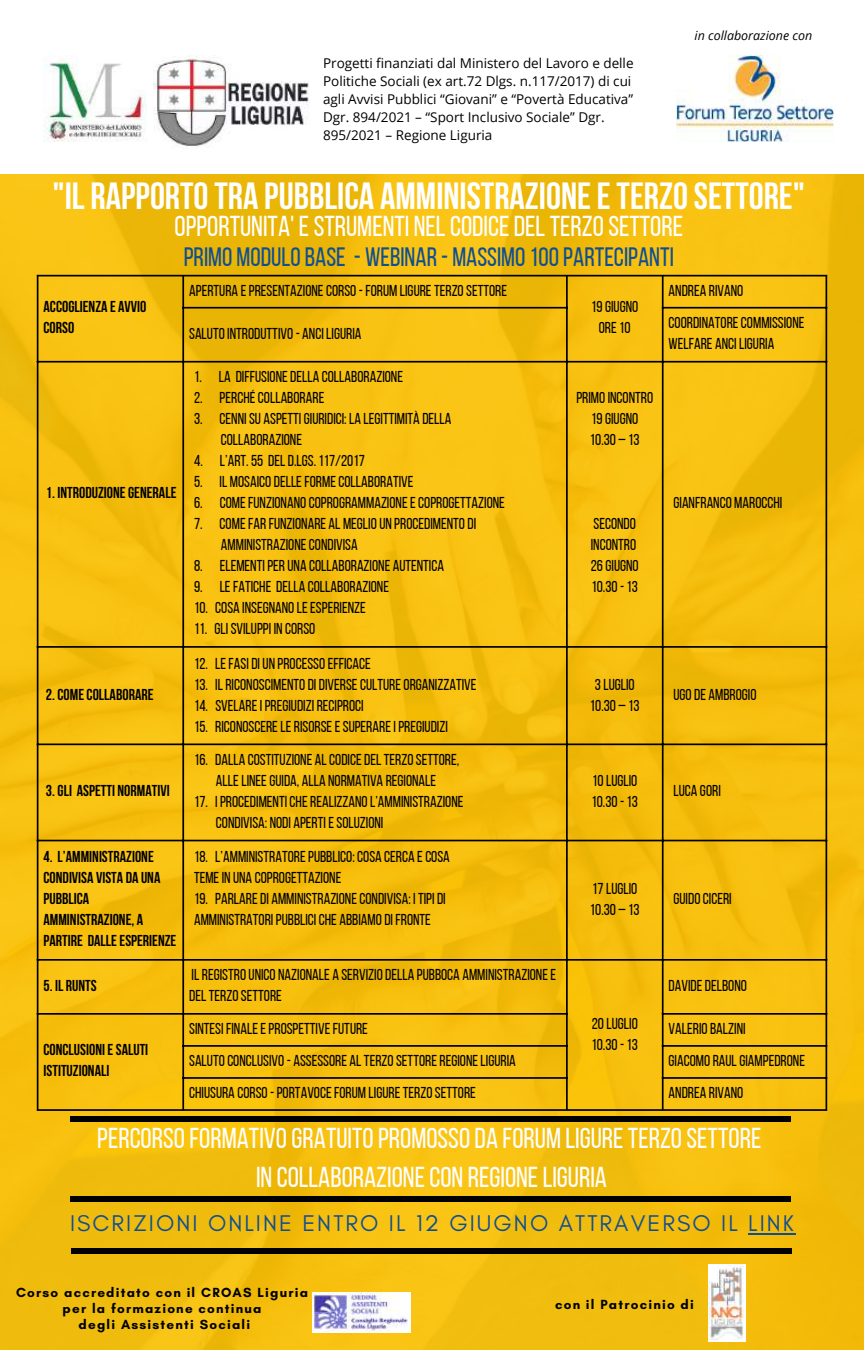
<style>
.page{position:relative;width:864px;height:1350px;background:#fff}
.page>*{position:absolute;margin:0;border:0;box-sizing:border-box;transform-origin:0 0}
.t1{font:700 37.8px "Bebas Neue";color:#fff}
.t2{font:28.8px/38.7px "Bebas Neue";color:#fefefe;text-align:center}
.t3{font:28.8px "Bebas Neue";color:#fff}
.t4{font:26.55px "Bebas Neue";color:#104e92}
.t5{font:23.18px "Glacial Indifference";letter-spacing:.09em;color:#104e92}
.t6{font:15.75px/20.9px "Bebas Neue";color:#000}
.t7{font:700 15.75px/20.9px "Bebas Neue";color:#000}
.t8{font:13.5px/18px "Open Sans";color:#000}
.t9{font:700 13.5px/15.8px "Glacial Indifference";letter-spacing:.09em;color:#000;text-align:center}
.t10{font:italic 12.38px "Open Sans";color:#000}
</style>
<div class="page">
<img style="left:0;top:174px;width:864px;height:1176px">
<div style="left:70px;top:1196px;width:721px;height:5px;background:#000"></div>
<hr style="left:37px;top:276px;width:1px;height:833px;background:#000">
<hr style="left:182px;top:276px;width:2px;height:833px;background:#000">
<hr style="left:566px;top:276px;width:2px;height:833px;background:#000">
<hr style="left:662px;top:276px;width:2px;height:833px;background:#000">
<hr style="left:826px;top:276px;width:1px;height:833px;background:#000">
<hr style="left:37px;top:275px;width:790px;height:1px;background:#000">
<hr style="left:182px;top:307px;width:386px;height:2px;background:#000">
<hr style="left:662px;top:307px;width:165px;height:2px;background:#000">
<hr style="left:37px;top:361px;width:790px;height:2px;background:#000">
<hr style="left:37px;top:646px;width:790px;height:2px;background:#000">
<hr style="left:37px;top:744px;width:790px;height:1px;background:#000">
<hr style="left:37px;top:840px;width:790px;height:1px;background:#000">
<hr style="left:37px;top:959px;width:790px;height:2px;background:#000">
<hr style="left:37px;top:1013px;width:531px;height:2px;background:#000">
<hr style="left:662px;top:1013px;width:165px;height:2px;background:#000">
<hr style="left:182px;top:1045px;width:386px;height:2px;background:#000">
<hr style="left:662px;top:1045px;width:165px;height:2px;background:#000">
<hr style="left:182px;top:1077px;width:386px;height:2px;background:#000">
<hr style="left:662px;top:1077px;width:165px;height:2px;background:#000">
<hr style="left:37px;top:1109px;width:790px;height:2px;background:#000">
<img style="left:676px;top:56px;width:157px;height:86px">
<img style="left:43px;top:56px;width:103px;height:86px">
<img style="left:154px;top:56px;width:156px;height:92px">
<div style="left:70px;top:1117px;width:721px;height:5px;background:#000"></div>
<div style="left:72px;top:1248px;width:720px;height:5px;background:#000"></div>
<img style="left:312px;top:1292px;width:98px;height:41px">
<img style="left:708px;top:1264px;width:38px;height:78px">
<hr style="left:748px;top:1233px;width:48px;height:2px;background:#104e92">
<p class="t8" style="left:323px;top:54px;width:312px">Progetti finanziati dal Ministero del Lavoro e delle Politiche Sociali (ex art.72 Dlgs. n.117/2017) di cui agli Avvisi Pubblici “Giovani” e “Povertà Educativa” Dgr. 894/2021 – “Sport Inclusivo Sociale” Dgr.<br>895/2021 – Regione Liguria</p>
<p class="t10" style="left:695px;top:27px;width:119px">in collaborazione con</p>
<h1 class="t1" style="left:53px;top:180px;width:754px">"IL RAPPORTOTRA PUBBLICA AMMINISTRAZIONEETERZOSETTORE"</h1>
<h2 class="t3" style="left:175px;top:214px;width:510px">OPPORTUNITA' ESTRUMENTI NELCODICEDELTERZOSETTORE</h2>
<h3 class="t4" style="left:184px;top:246px;width:492px">PRIMO MODULOBASE - WEBINAR- MASSIMO100PARTECIPANTI</h3>
<p class="t7" style="left:44px;top:297px;width:105px">ACCOGLIENZA E AVVIO<br>CORSO</p>
<p class="t7" style="left:46px;top:483px;width:132px">1. INTRODUZIONE GENERALE</p>
<p class="t7" style="left:46px;top:686px;width:109px">2.COME COLLABORARE</p>
<p class="t7" style="left:46px;top:782px;width:125px">3.GLI ASPETTI NORMATIVI</p>
<p class="t6" style="left:189px;top:282px;width:320px">APERTURA E PRESENTAZIONE CORSO - FORUM LIGURE TERZO SETTORE</p>
<p class="t6" style="left:669px;top:282px;width:76px">ANDREA RIVANO</p>
<p class="t6" style="left:591px;top:297px;width:49px;text-align:center">19 GIUGNO<br>ORE10</p>
<p class="t6" style="left:189px;top:324px;width:174px">SALUTO INTRODUTTIVO - ANCI LIGURIA</p>
<p class="t6" style="left:669px;top:314px;width:137px">COORDINATORECOMMISSIONE<br>WELFARE ANCILIGURIA</p>
<p class="t6" style="left:194px;top:368px;width:211px">1. LA DIFFUSIONE DELLA COLLABORAZIONE</p>
<p class="t6" style="left:194px;top:389px;width:132px">2. PERCHÉ COLLABORARE</p>
<p class="t6" style="left:221px;top:410px;width:232px;text-indent:-27px">3. CENNISU ASPETTIGIURIDICI:LA LEGITTIMITÀ DELLA<br>COLLABORAZIONE</p>
<p class="t6" style="left:194px;top:452px;width:172px">4. L’ART. 55 DEL D.LGS. 117/2017</p>
<p class="t6" style="left:194px;top:473px;width:221px">5. IL MOSAICO DELLE FORME COLLABORATIVE</p>
<p class="t6" style="left:194px;top:494px;width:312px">6. COME FUNZIONANO COPROGRAMMAZIONE E COPROGETTAZIONE</p>
<p class="t6" style="left:221px;top:515px;width:257px;text-indent:-27px">7. COME FAR FUNZIONARE AL MEGLIOUN PROCEDIMENTODI<br>AMMINISTRAZIONE CONDIVISA</p>
<p class="t6" style="left:194px;top:557px;width:252px">8. ELEMENTI PER UNA COLLABORAZIONE AUTENTICA</p>
<p class="t6" style="left:194px;top:578px;width:197px">9. LE FATICHE DELLA COLLABORAZIONE</p>
<p class="t6" style="left:194px;top:599px;width:173px">10. COSA INSEGNANO LE ESPERIENZE</p>
<p class="t6" style="left:194px;top:620px;width:123px">11. GLISVILUPPI IN CORSO</p>
<p class="t6" style="left:194px;top:654px;width:178px">12. LE FASI DIUN PROCESSO EFFICACE</p>
<p class="t6" style="left:194px;top:675px;width:284px">13. ILRICONOSCIMENTODIDIVERSE CULTURE ORGANIZZATIVE</p>
<p class="t6" style="left:194px;top:696px;width:171px">14. SVELARE I PREGIUDIZI RECIPROCI</p>
<p class="t6" style="left:194px;top:717px;width:255px">15. RICONOSCERE LE RISORSE E SUPERARE I PREGIUDIZI</p>
<p class="t6" style="left:194px;top:750px;width:267px;text-align:center">16. DALLA COSTITUZIONE AL CODICE DEL TERZO SETTORE,<br>ALLE LINEE GUIDA, ALLA NORMATIVA REGIONALE</p>
<p class="t6" style="left:216px;top:792px;width:249px;text-indent:-22px">17. IPROCEDIMENTICHE REALIZZANO L’AMMINISTRAZIONE<br>CONDIVISA: NODI APERTI E SOLUZIONI</p>
<p class="t6" style="left:576px;top:389px;width:78px;text-align:center">PRIMO INCONTRO<br>19 GIUGNO<br>10.30 – 13</p>
<p class="t6" style="left:591px;top:515px;width:49px">SECONDO<br>INCONTRO<br>26GIUGNO<br>10.30 -13</p>
<p class="t6" style="left:673px;top:494px;width:110px">GIANFRANCO MAROCCHI</p>
<p class="t6" style="left:590px;top:675px;width:51px;text-align:center">3 LUGLIO<br>10.30 – 13</p>
<p class="t6" style="left:673px;top:686px;width:85px">UGODE AMBROGIO</p>
<p class="t6" style="left:591px;top:771px;width:48px">10 LUGLIO<br>10.30 -13</p>
<p class="t6" style="left:673px;top:782px;width:49px">LUCA GORI</p>
<p class="t7" style="left:44px;top:848px;width:134px">4. L’AMMINISTRAZIONE<br>CONDIVISA VISTA DA UNA<br>PUBBLICA<br>AMMINISTRAZIONE, A<br>PARTIRE DALLE ESPERIENZE</p>
<p class="t6" style="left:194px;top:848px;width:257px">18. L’AMMINISTRATORE PUBBLICO: COSA CERCA E COSA<br>TEME IN UNA COPROGETTAZIONE</p>
<p class="t6" style="left:194px;top:890px;width:253px">19. PARLARE DI AMMINISTRAZIONE CONDIVISA: ITIPI DI<br>AMMINISTRATORIPUBBLICICHE ABBIAMODIFRONTE</p>
<p class="t6" style="left:590px;top:879px;width:51px">17 LUGLIO<br>10.30 – 13</p>
<p class="t6" style="left:673px;top:890px;width:60px">GUIDO CICERI</p>
<p class="t7" style="left:44px;top:976px;width:55px">5. IL RUNTS</p>
<p class="t6" style="left:189px;top:966px;width:369px">IL REGISTRO UNICO NAZIONALE A SERVIZIO DELLA PUBBOCA AMMINISTRAZIONE E<br>DEL TERZO SETTORE</p>
<p class="t6" style="left:669px;top:976px;width:80px">DAVIDEDELBONO</p>
<p class="t7" style="left:44px;top:1041px;width:106px">CONCLUSIONIE SALUTI<br>ISTITUZIONALI</p>
<p class="t6" style="left:591px;top:1014px;width:48px">20 LUGLIO<br>10.30 -13</p>
<p class="t6" style="left:189px;top:1020px;width:180px">SINTESI FINALE E PROSPETTIVE FUTURE</p>
<p class="t6" style="left:669px;top:1020px;width:78px">VALERIOBALZINI</p>
<p class="t6" style="left:189px;top:1052px;width:328px">SALUTO CONCLUSIVO - ASSESSORE AL TERZO SETTORE REGIONE LIGURIA</p>
<p class="t6" style="left:669px;top:1052px;width:138px">GIACOMORAULGIAMPEDRONE</p>
<p class="t6" style="left:189px;top:1084px;width:288px">CHIUSURA CORSO - PORTAVOCE FORUM LIGURE TERZO SETTORE</p>
<p class="t6" style="left:669px;top:1084px;width:76px">ANDREA RIVANO</p>
<h2 class="t2" style="left:97px;top:1121px;width:666px">PERCORSOFORMATIVOGRATUITOPROMOSSODA FORUM LIGURETERZOSETTORE<br>IN COLLABORAZIONECON REGIONELIGURIA</h2>
<h3 class="t5" style="left:70px;top:1209px;width:725px">ISCRIZIONI ONLINE ENTRO IL 12 GIUGNO ATTRAVERSO IL LINK</h3>
<p class="t9" style="left:16px;top:1285px;width:294px">Corso accreditato con il CROAS Liguria per la formazione continua<br>degli Assistenti Sociali</p>
<p class="t9" style="left:555px;top:1296px;width:140px">con il Patrocinio di</p>
</div>
